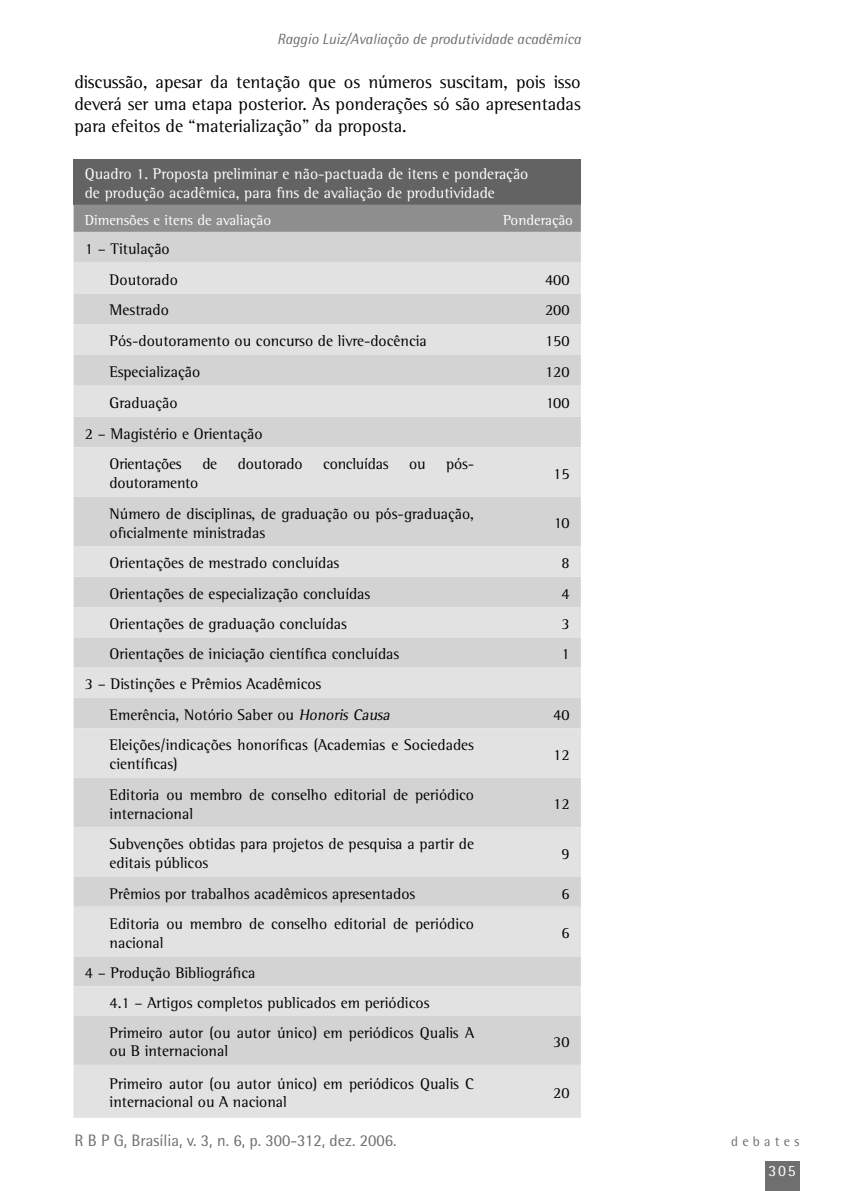
<style>
.page{position:relative;width:844px;height:1191px;background:#fff}
.page>*{position:absolute;margin:0;border:0;box-sizing:border-box;transform-origin:0 0}
.t1{font:18.38px/22.1px "Rotis Semi Serif";letter-spacing:-.005em;color:#000;text-align:justify}
.t2{font:16.62px "Rotis Semi Sans";color:#6f6f6f}
.t3{font:15.75px/18.9px "Rotis Semi Serif";color:#000}
.t4{font:15.75px/18.9px "Rotis Semi Serif";color:#fff}
.t5{font:15.75px "Rotis Semi Sans";color:#fff}
.t6{font:italic 14.88px "Rotis Semi Sans";color:#6f6f6f}
.t7{font:14.88px "Rotis Semi Serif";color:#fff}
.t8{font:14px "Rotis Semi Sans";letter-spacing:.3em;color:#6f6f6f}
.s1{font-style:italic}
</style>
<div class="page">
<div style="left:764px;top:1161px;width:35px;height:30px;background:#6f6f6f"></div>
<div style="left:74px;top:159px;width:506px;height:46px;background:#636363"></div>
<div style="left:74px;top:205px;width:506px;height:27px;background:#8e8e8e"></div>
<div style="left:74px;top:232px;width:506px;height:31px;background:#d3d3d3"></div>
<svg style="left:74px;top:263px;width:506px;height:854px;background:#dbdbdb"></svg>
<p class="t6" style="left:277px;top:30px;width:305px">Raggio Luiz/Avaliação de produtividade acadêmica</p>
<p class="t1" style="left:74px;top:71px;width:507px">discussão, apesar da tentação que os números suscitam, pois isso deverá ser uma etapa posterior. As ponderações só são apresentadas para efeitos de “materialização” da proposta.</p>
<p class="t4" style="left:85px;top:164px;width:445px">Quadro 1. Proposta preliminar e não-pactuada de itens e ponderação de produção acadêmica, para fins de avaliação de produtividade</p>
<p class="t7" style="left:85px;top:211px;width:188px">Dimensões e itens de avaliação</p>
<p class="t7" style="left:503px;top:211px;width:71px">Ponderação</p>
<p class="t3" style="left:110px;top:233px;width:70px;line-height:30.8px;text-indent:-25px">1 – Titulação<br>Doutorado</p>
<p class="t3" style="left:545px;top:270px;width:26px">400</p>
<p class="t3" style="left:110px;top:301px;width:61px">Mestrado</p>
<p class="t3" style="left:545px;top:301px;width:26px">200</p>
<p class="t3" style="left:110px;top:331px;width:318px">Pós-doutoramento ou concurso de livre-docência</p>
<p class="t3" style="left:545px;top:331px;width:26px">150</p>
<p class="t3" style="left:110px;top:362px;width:92px">Especialização</p>
<p class="t3" style="left:545px;top:362px;width:26px">120</p>
<p class="t3" style="left:110px;top:393px;width:69px">Graduação</p>
<p class="t3" style="left:545px;top:393px;width:25px">100</p>
<p class="t3" style="left:110px;top:418px;width:154px;line-height:30.8px;text-indent:-25px">2 – Magistério e Orientação<br>Orientações</p>
<p class="t3" style="left:202px;top:454px;width:16px">de</p>
<p class="t3" style="left:238px;top:454px;width:66px">doutorado</p>
<p class="t3" style="left:323px;top:454px;width:67px">concluídas</p>
<p class="t3" style="left:409px;top:454px;width:18px">ou</p>
<p class="t3" style="left:446px;top:454px;width:29px">pós-</p>
<p class="t3" style="left:553px;top:464px;width:18px">15</p>
<p class="t3" style="left:110px;top:473px;width:90px">doutoramento</p>
<p class="t3" style="left:110px;top:504px;width:366px">Número de disciplinas, de graduação ou pós-graduação, oficialmente ministradas</p>
<p class="t3" style="left:553px;top:513px;width:17px">10</p>
<p class="t3" style="left:110px;top:553px;width:231px">Orientações de mestrado concluídas</p>
<p class="t3" style="left:561px;top:553px;width:10px">8</p>
<p class="t3" style="left:110px;top:584px;width:262px">Orientações de especialização concluídas</p>
<p class="t3" style="left:561px;top:584px;width:10px">4</p>
<p class="t3" style="left:110px;top:614px;width:239px">Orientações de graduação concluídas</p>
<p class="t3" style="left:561px;top:614px;width:10px">3</p>
<p class="t3" style="left:110px;top:644px;width:291px">Orientações de iniciação científica concluídas</p>
<p class="t3" style="left:561px;top:644px;width:10px">1</p>
<p class="t3" style="left:110px;top:669px;width:285px;line-height:30.3px;text-indent:-25px">3 – Distinções e Prêmios Acadêmicos<br>Emerência, Notório Saber ou <span class="s1">HonorisCausa</span></p>
<p class="t3" style="left:553px;top:705px;width:18px">40</p>
<p class="t3" style="left:110px;top:735px;width:366px">Eleições/indicações honoríficas (Academias e Sociedades científicas)</p>
<p class="t3" style="left:553px;top:745px;width:18px">12</p>
<p class="t3" style="left:110px;top:785px;width:366px">Editoria ou membro de conselho editorial de periódico internacional</p>
<p class="t3" style="left:553px;top:794px;width:18px">12</p>
<p class="t3" style="left:110px;top:834px;width:366px">Subvenções obtidas para projetos de pesquisa a partir de editais públicos</p>
<p class="t3" style="left:561px;top:844px;width:10px">9</p>
<p class="t3" style="left:110px;top:883px;width:307px">Prêmios por trabalhos acadêmicos apresentados</p>
<p class="t3" style="left:561px;top:883px;width:10px">6</p>
<p class="t3" style="left:110px;top:914px;width:366px">Editoria ou membro de conselho editorial de periódico nacional</p>
<p class="t3" style="left:561px;top:923px;width:10px">6</p>
<p class="t3" style="left:110px;top:957px;width:366px;line-height:29.8px;text-indent:-25px">4 – Produção Bibliográfica<br>4.1 – Artigos completos publicados em periódicos<br>Primeiro autor (ou autor único) em periódicos Qualis A</p>
<p class="t3" style="left:110px;top:1041px;width:120px">ou B internacional</p>
<p class="t3" style="left:553px;top:1032px;width:18px">30</p>
<p class="t3" style="left:110px;top:1073px;width:366px">Primeiro autor (ou autor único) em periódicos Qualis C internacional ou A nacional</p>
<p class="t3" style="left:553px;top:1083px;width:18px">20</p>
<p class="t2" style="left:74px;top:1130px;width:323px">R B P G, Brasília, v. 3, n. 6, p. 300-312, dez. 2006.</p>
<p class="t8" style="left:731px;top:1133px;width:70px">debates</p>
<p class="t5" style="left:768px;top:1161px;width:29px">305</p>
</div>
